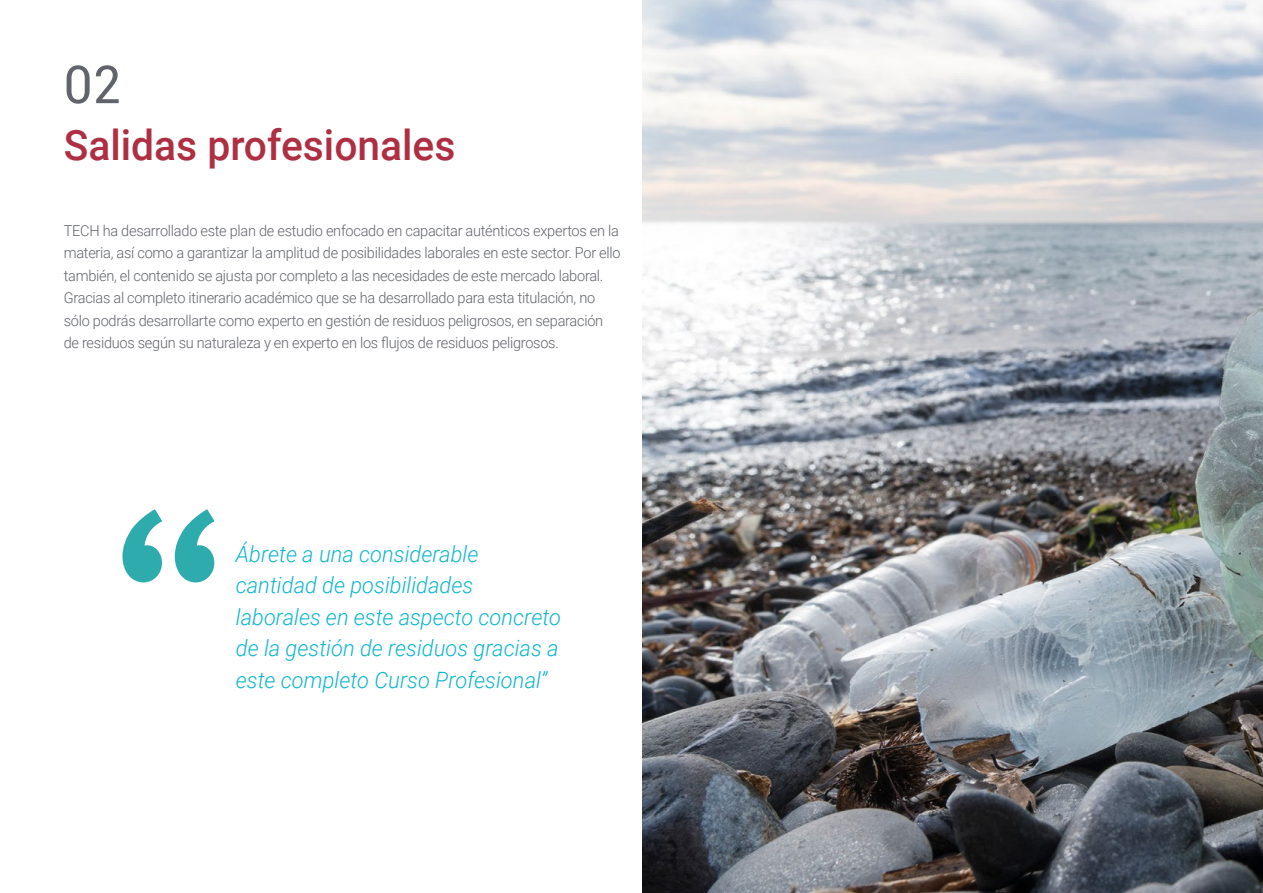
<style>
.page{position:relative;width:1263px;height:893px;background:#fff}
.page>*{position:absolute;margin:0;border:0;box-sizing:border-box;transform-origin:0 0}
.t1{font:52.5px "Roboto";color:#61646a}
.t2{font:500 42px "Roboto";color:#ae2f42}
.t3{font:italic 300 22.5px/31.5px "Roboto";color:#0fb6cf}
.t4{font:300 15px/22.5px "Roboto";letter-spacing:-.02em;color:#61646a}
</style>
<div class="page">
<img style="left:642px;top:0;width:621px;height:893px">
<svg style="left:122px;top:509px;width:93px;height:73px"></svg>
<h1 class="t1" style="left:64px;top:48px;width:59px">02</h1>
<h2 class="t2" style="left:64px;top:115px;width:393px">Salidas profesionales</h2>
<p class="t4" style="left:64px;top:218px;width:558px">TECH ha desarrollado este plan de estudio enfocado en capacitar auténticos expertos en la materia, así como a garantizar la amplitud de posibilidades laborales en este sector. Por ello también, el contenido se ajusta por completo a las necesidades de este mercado laboral.<br>Gracias al completo itinerario académico que se ha desarrollado para esta titulación, no sólo podrás desarrollarte como experto en gestión de residuos peligrosos, en separación de residuos según su naturaleza y en experto en los flujos de residuos peligrosos.</p>
<h3 class="t3" style="left:236px;top:537px;width:327px">Ábrete a una considerable cantidad de posibilidades laborales en este aspecto concreto de la gestión de residuos gracias a este completo Curso Profesional”</h3>
</div>
